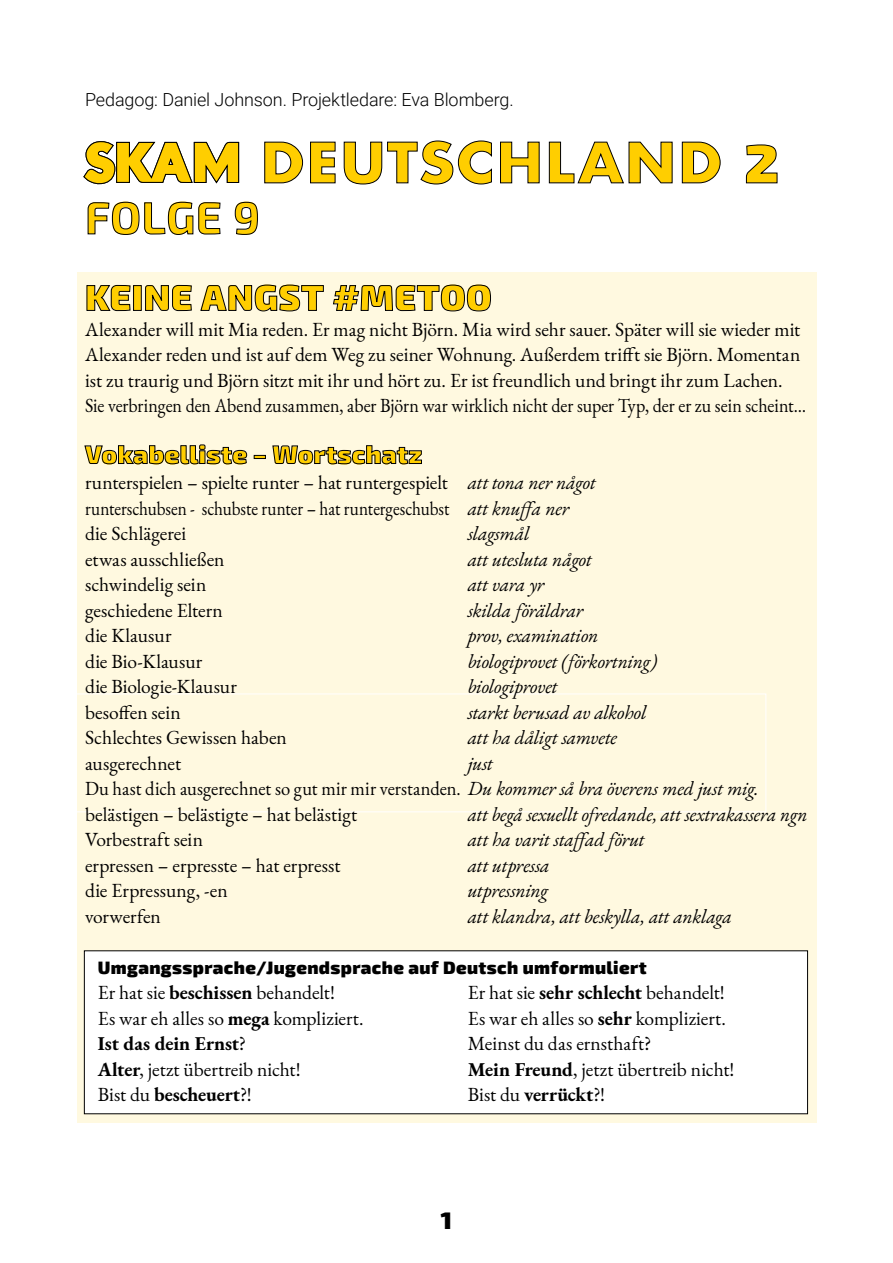
<style>
.page{position:relative;width:893px;height:1263px;background:#fff}
.page>*{position:absolute;margin:0;border:0;box-sizing:border-box;transform-origin:0 0}
.t1{font:700 54px "Futura";letter-spacing:.015em;color:#ffce00;scale:1.06 1}
.t2{font:700 45px "Exo 2";letter-spacing:.01em;color:#ffce00}
.t3{font:900 36px "Exo 2";letter-spacing:.015em;color:#ffce00}
.t4{font:900 25.5px "Exo 2";letter-spacing:.01em;color:#ffce00}
.t5{font:900 24px "Exo 2";color:#000}
.t6{font:19.5px/25.5px "EB Garamond";color:#000}
.t7{font:italic 19.5px "EB Garamond";letter-spacing:-.015em;color:#000}
.t8{font:19.5px/25.5px "EB Garamond";color:#000;scale:.95 1}
.t9{font:700 19.5px "EB Garamond";letter-spacing:-.005em;color:#000}
.t10{font:900 18px "Exo 2";letter-spacing:.02em;color:#000}
.t11{font:300 18px "Roboto";letter-spacing:-.01em;color:#000}
.s1{font-family:"Exo 2";font-weight:900}
.s2{font-style:italic}
.s3{font-weight:700}
.s4{font-weight:400}
</style>
<div class="page">
<div style="left:77px;top:272px;width:739px;height:851px;background:#fff9e0"></div>
<div style="left:36px;top:693px;width:730px;height:119px;border:1px solid #fff"></div>
<svg style="left:83px;top:141px;width:156px;height:44px"></svg>
<div style="left:84px;top:951px;width:723px;height:163px;background:#fff"></div>
<svg style="left:264px;top:142px;width:39px;height:41px"></svg>
<svg style="left:310px;top:142px;width:26px;height:41px"></svg>
<svg style="left:344px;top:140px;width:148px;height:44px"></svg>
<svg style="left:500px;top:142px;width:40px;height:41px"></svg>
<svg style="left:549px;top:142px;width:124px;height:41px"></svg>
<svg style="left:682px;top:142px;width:39px;height:41px"></svg>
<svg style="left:746px;top:144px;width:31px;height:39px"></svg>
<svg style="left:88px;top:202px;width:133px;height:33px"></svg>
<svg style="left:235px;top:202px;width:23px;height:33px"></svg>
<svg style="left:86px;top:285px;width:45px;height:26px"></svg>
<div style="left:133px;top:285px;width:9px;height:26px;border:1px solid #000"></div>
<svg style="left:145px;top:285px;width:47px;height:26px"></svg>
<svg style="left:200px;top:285px;width:124px;height:26px"></svg>
<svg style="left:333px;top:284px;width:158px;height:27px"></svg>
<svg style="left:84px;top:444px;width:163px;height:20px"></svg>
<div style="left:254px;top:455px;width:12px;height:4px;border:1px solid #000"></div>
<svg style="left:272px;top:445px;width:150px;height:20px"></svg>
<p class="t11" style="left:85px;top:87px;width:430px">Pedagog: Daniel Johnson. Projektledare: Eva Blomberg.</p>
<h1 class="t1" style="left:260px;top:123px;width:491px">DEUTSCHLAND <span class="s1">2</span></h1>
<h2 class="t2" style="left:85px;top:191px;width:176px">FOLGE 9</h2>
<h3 class="t3" style="left:85px;top:276px;width:408px">KEINE ANGST #METOO</h3>
<p class="t6" style="left:85px;top:317px;width:723px">Alexander will mit Mia reden. Er mag nicht Björn. Mia wird sehr sauer. Später will sie wieder mit Alexander reden und ist auf dem Weg zu seiner Wohnung. Außerdem trifft sie Björn. Momentan ist zu traurig und Björn sitzt mit ihr und hört zu. Er ist freundlich und bringt ihr zum Lachen.<br>Sie verbringen den Abend zusammen, aber Björn war wirklich nicht der super Typ, der er zu sein scheint…</p>
<h3 class="t4" style="left:85px;top:439px;width:339px">Vokabelliste – Wortschatz</h3>
<p class="t6" style="left:85px;top:470px;width:512px">runterspielen – spielte runter – hat runtergespielt <span class="s2">att tona ner något </span>runterschubsen - schubste runter – hat runtergeschubst <span class="s2">att knuffa ner </span>die Schlägerei</p>
<p class="t7" style="left:468px;top:521px;width:63px">slagsmål</p>
<p class="t6" style="left:85px;top:546px;width:141px">etwas ausschließen</p>
<p class="t7" style="left:468px;top:546px;width:126px">att utesluta något</p>
<p class="t6" style="left:85px;top:572px;width:123px">schwindelig sein</p>
<p class="t7" style="left:468px;top:572px;width:78px">att vara yr</p>
<p class="t6" style="left:85px;top:597px;width:139px">geschiedene Eltern</p>
<p class="t7" style="left:468px;top:597px;width:117px">skilda föräldrar</p>
<p class="t6" style="left:85px;top:623px;width:88px">die Klausur</p>
<p class="t7" style="left:468px;top:623px;width:132px">prov, examination</p>
<p class="t6" style="left:85px;top:648px;width:119px">die Bio-Klausur</p>
<p class="t7" style="left:468px;top:648px;width:191px">biologiprovet (förkortning)</p>
<p class="t6" style="left:85px;top:674px;width:153px">die Biologie-Klausur</p>
<p class="t7" style="left:468px;top:674px;width:91px">biologiprovet</p>
<p class="t6" style="left:85px;top:699px;width:97px">besoffen sein</p>
<p class="t7" style="left:468px;top:699px;width:180px">starkt berusad av alkohol</p>
<p class="t6" style="left:85px;top:725px;width:203px">Schlechtes Gewissen haben</p>
<p class="t7" style="left:468px;top:725px;width:151px">att ha dåligt samvete</p>
<p class="t6" style="left:85px;top:750px;width:98px">ausgerechnet</p>
<p class="t8" style="left:85px;top:750px;width:711px;text-indent:383px"><span class="s2">just<br></span>Du hast dich ausgerechnet so gut mir mir verstanden. <span class="s2">Du kommer så bra överens med just mig. </span>belästigen – belästigte – hat belästigt</p>
<p class="t7" style="left:468px;top:801px;width:341px">att begå sexuellt ofredande, att sextrakassera ngn</p>
<p class="t6" style="left:85px;top:827px;width:119px">Vorbestraft sein</p>
<p class="t7" style="left:468px;top:827px;width:178px">att ha varit staffad förut</p>
<p class="t6" style="left:85px;top:852px;width:257px">erpressen – erpresste – hat erpresst</p>
<p class="t7" style="left:468px;top:852px;width:83px">att utpressa</p>
<p class="t6" style="left:85px;top:878px;width:144px">die Erpressung, -en</p>
<p class="t7" style="left:468px;top:878px;width:82px">utpressning</p>
<p class="t6" style="left:85px;top:903px;width:77px">vorwerfen</p>
<p class="t7" style="left:468px;top:903px;width:266px">att klandra, att beskylla, att anklaga</p>
<p class="t10" style="left:98px;top:956px;width:550px">Umgangssprache/Jugendsprache auf Deutsch umformuliert</p>
<p class="t6" style="left:98px;top:980px;width:239px">Er hat sie <span class="s3">beschissen</span> behandelt!</p>
<p class="t6" style="left:468px;top:980px;width:258px">Er hat sie <span class="s3">sehr schlecht</span> behandelt!</p>
<p class="t6" style="left:98px;top:1006px;width:267px">Es war eh alles so <span class="s3">mega</span> kompliziert.</p>
<p class="t6" style="left:468px;top:1006px;width:260px">Es war eh alles so <span class="s3">sehr</span> kompliziert.</p>
<p class="t9" style="left:98px;top:1030px;width:150px">Ist das dein Ernst<span class="s4">?</span></p>
<p class="t6" style="left:468px;top:1031px;width:185px">Meinst du das ernsthaft?</p>
<p class="t6" style="left:98px;top:1057px;width:204px"><span class="s3">Alter</span>, jetzt übertreib nicht!</p>
<p class="t6" style="left:468px;top:1057px;width:268px"><span class="s3">Mein Freund</span>, jetzt übertreib nicht!</p>
<p class="t9" style="left:98px;top:1081px;width:155px"><span class="s4">Bist du</span> bescheuert<span class="s4">?!</span></p>
<p class="t6" style="left:468px;top:1082px;width:139px">Bist du <span class="s3">verrückt</span>?!</p>
<p class="t5" style="left:441px;top:1205px;width:13px">1</p>
</div>
